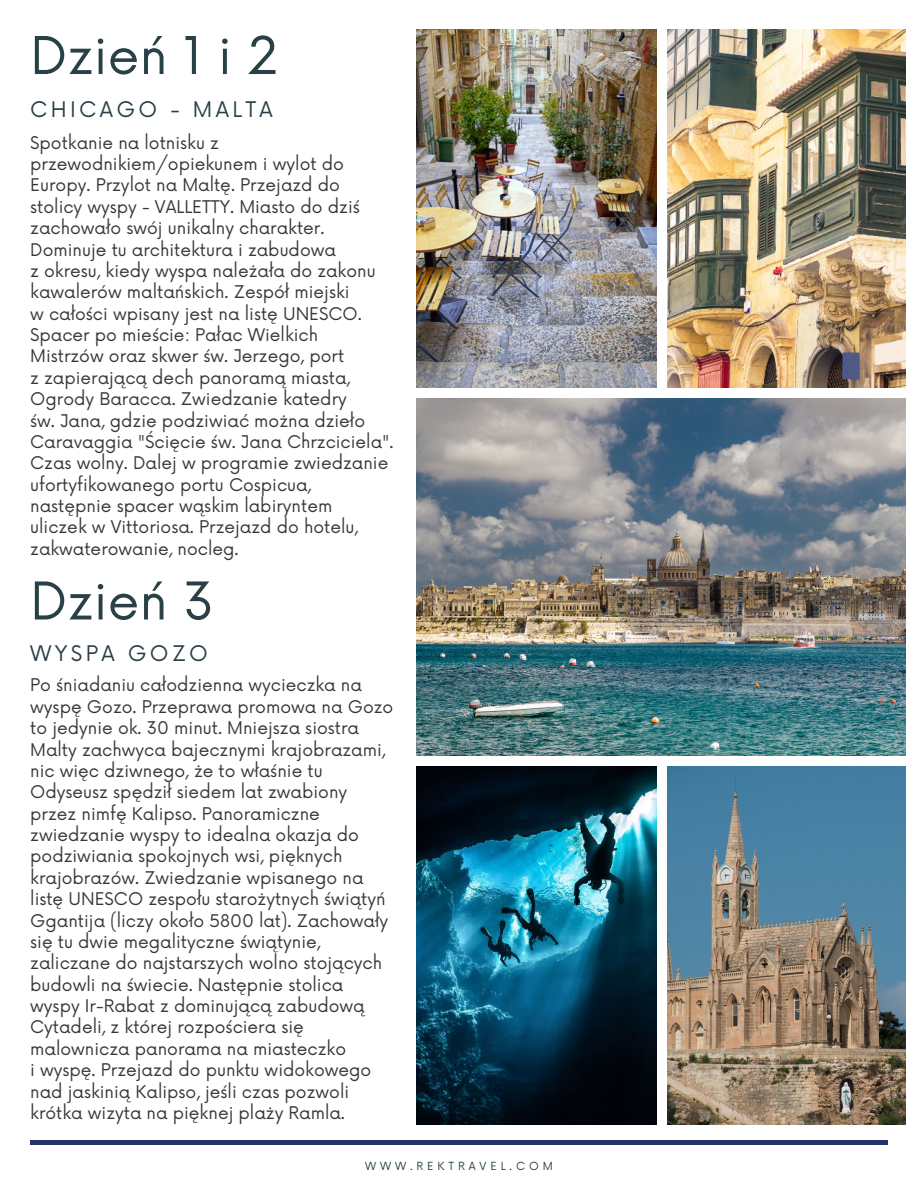
<style>
.page{position:relative;width:918px;height:1188px;background:#fff}
.page>*{position:absolute;margin:0;border:0;box-sizing:border-box;transform-origin:0 0}
.t1{font:50.7px "Now";color:#294046}
.t2{font:21px "Now";letter-spacing:.16em;color:#294046}
.t3{font:17.1px/21.3px "Now";color:#373737}
.t4{font:10.95px "Now";letter-spacing:.36em;color:#294046}
</style>
<div class="page">
<img style="left:417px;top:29px;width:239px;height:358px">
<img style="left:667px;top:29px;width:239px;height:358px">
<img style="left:417px;top:398px;width:489px;height:357px">
<img style="left:417px;top:766px;width:239px;height:358px">
<img style="left:667px;top:766px;width:239px;height:358px">
<hr style="left:30px;top:1141px;width:857px;height:3px;background:#26336e">
<h1 class="t1" style="left:30px;top:15px;width:250px">Dzień 1 i 2</h1>
<p class="t2" style="left:30px;top:92px;width:244px">CHICAGO - MALTA</p>
<p class="t3" style="left:30px;top:131px;width:365px">Spotkanie na lotnisku z przewodnikiem/opiekunem i wylot do Europy. Przylot na Maltę. Przejazd do stolicy wyspy - VALLETTY. Miasto do dziś zachowało swój unikalny charakter.<br>Dominuje tu architektura i zabudowa<br>z okresu, kiedy wyspa należała do zakonu kawalerów maltańskich. Zespół miejski<br>w całości wpisany jest na listę UNESCO.<br>Spacer po mieście: Pałac Wielkich Mistrzów oraz skwer św. Jerzego, port<br>z zapierającą dech panoramą miasta, Ogrody Baracca. Zwiedzanie katedry<br>św. Jana, gdzie podziwiać można dzieło Caravaggia "Ścięcie św. Jana Chrzciciela".<br>Czas wolny. Dalej w programie zwiedzanie ufortyfikowanego portu Cospicua, następnie spacer wąskim labiryntem<br>uliczek w Vittoriosa. Przejazd do hotelu, zakwaterowanie, nocleg.</p>
<h1 class="t1" style="left:30px;top:560px;width:185px">Dzień 3</h1>
<p class="t2" style="left:30px;top:636px;width:179px">WYSPA GOZO</p>
<p class="t3" style="left:30px;top:673px;width:365px">Po śniadaniu całodzienna wycieczka na wyspę Gozo. Przeprawa promowa na Gozo to jedynie ok. 30 minut. Mniejsza siostra Malty zachwyca bajecznymi krajobrazami, nic więc dziwnego, że to właśnie tu Odyseusz spędził siedem lat zwabiony przez nimfę Kalipso. Panoramiczne zwiedzanie wyspy to idealna okazja do podziwiania spokojnych wsi, pięknych krajobrazów. Zwiedzanie wpisanego na listę UNESCO zespołu starożytnych świątyń Ggantija (liczy około 5800 lat). Zachowały się tu dwie megalityczne świątynie, zaliczane do najstarszych wolno stojących budowli na świecie. Następnie stolica wyspy Ir-Rabat z dominującą zabudową Cytadeli, z której rozpościera się malownicza panorama na miasteczko<br>i wyspę. Przejazd do punktu widokowego nad jaskinią Kalipso, jeśli czas pozwoli krótka wizyta na pięknej plaży Ramla.</p>
<p class="t4" style="left:365px;top:1157px;width:189px">WWW.REKTRAVEL.COM</p>
</div>
